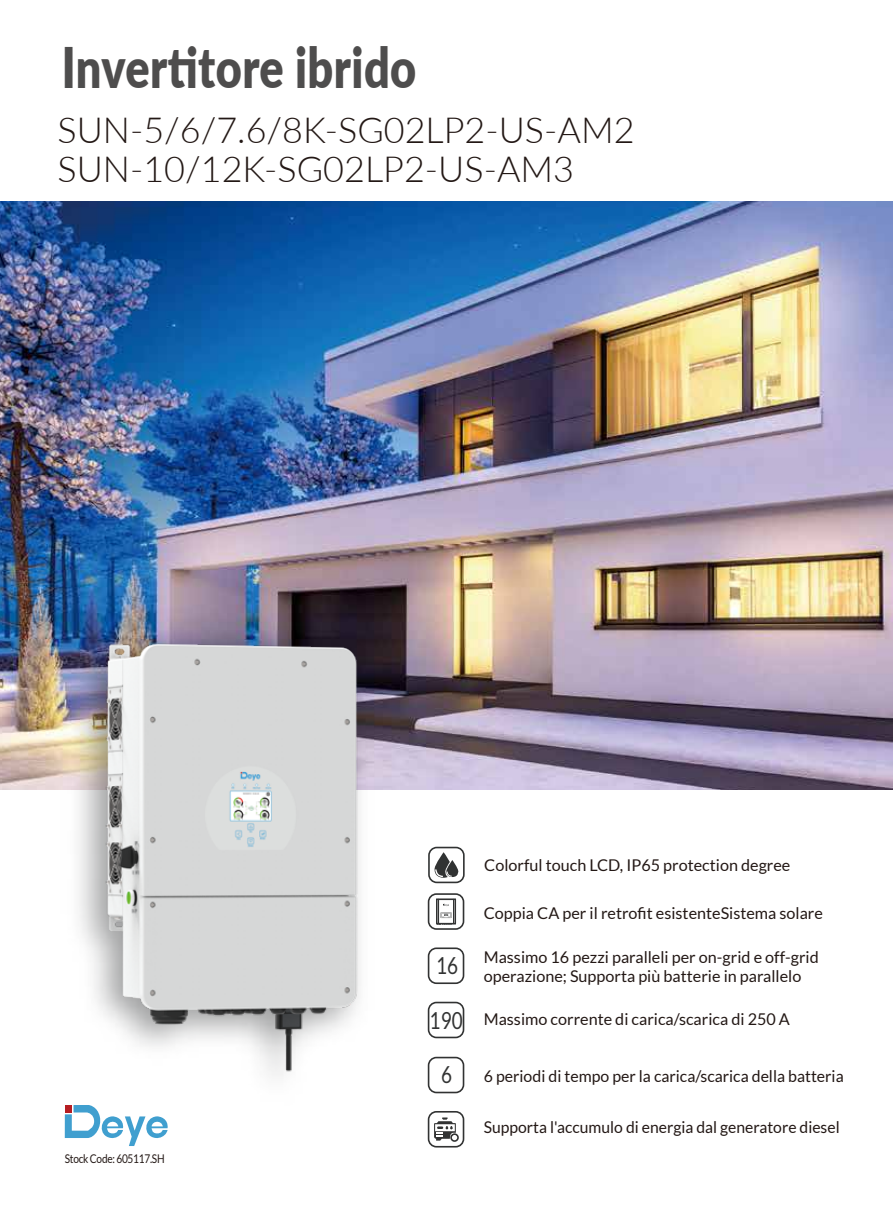
<style>
.page{position:relative;width:893px;height:1212px;background:#fff}
.page>*{position:absolute;margin:0;border:0;box-sizing:border-box;transform-origin:0 0}
.t1{font:900 55.95px "Lato";letter-spacing:.01em;color:#4e4d4d;scale:.81 1}
.t2{font:300 36px/39px "Lato";color:#231815}
.t3{font:23.55px "Lato";color:#323333;scale:.81 1}
.t4{font:16.2px/19.5px "Lato";color:#231815}
.t5{font:12px "Lato";letter-spacing:-.025em;color:#231815;scale:.84 1}
</style>
<div class="page">
<img style="left:0;top:202px;width:893px;height:587px">
<svg style="left:65px;top:1118px;width:103px;height:28px"></svg>
<div style="left:428px;top:1002px;width:36px;height:36px;border:2px solid #323333;border-radius:8px"></div>
<div style="left:428px;top:1111px;width:36px;height:36px;border:2px solid #323333;border-radius:8px"></div>
<div style="left:450px;top:1133px;width:9px;height:9px;border:2px solid #323333;border-radius:50%"></div>
<svg style="left:434px;top:1117px;width:22px;height:23px"></svg>
<div style="left:428px;top:947px;width:36px;height:37px;border:2px solid #323333;border-radius:8px"></div>
<div style="left:428px;top:893px;width:36px;height:37px;border:2px solid #323333;border-radius:8px"></div>
<svg style="left:436px;top:898px;width:20px;height:27px"></svg>
<div style="left:428px;top:1057px;width:36px;height:36px;border:2px solid #323333;border-radius:8px"></div>
<svg style="left:434px;top:852px;width:25px;height:26px"></svg>
<div style="left:428px;top:847px;width:37px;height:36px;border:2px solid #313333;border-radius:8px"></div>
<img style="left:55px;top:614px;width:327px;height:504px">
<img style="left:83px;top:624px;width:296px;height:457px">
<h1 class="t1" style="left:62px;top:25px;width:439px">Invertitore ibrido</h1>
<h2 class="t2" style="left:57px;top:109px;width:579px">SUN-5/6/7.6/8K-SG02LP2-US-AM2<br>SUN-10/12K-SG02LP2-US-AM3</h2>
<p class="t4" style="left:484px;top:855px;width:308px">Colorful touch LCD, IP65 protection degree</p>
<p class="t5" style="left:65px;top:1151px;width:120px">Stock Code: 605117.SH</p>
<h3 class="t3" style="left:436px;top:952px;width:29px">16</h3>
<h3 class="t3" style="left:429px;top:1007px;width:43px">190</h3>
<h3 class="t3" style="left:441px;top:1061px;width:15px">6</h3>
<p class="t4" style="left:484px;top:903px;width:341px">Coppia CA per il retrofit esistenteSistema solare</p>
<p class="t4" style="left:484px;top:947px;width:336px">Massimo 16 pezzi paralleli per on-grid e off-grid operazione; Supporta più batterie in parallelo</p>
<p class="t4" style="left:484px;top:1009px;width:308px">Massimo corrente di carica/scarica di 250 A</p>
<p class="t4" style="left:484px;top:1066px;width:361px">6 periodi di tempo per la carica/scarica della batteria</p>
<p class="t4" style="left:484px;top:1118px;width:357px">Supporta l'accumulo di energia dal generatore diesel</p>
</div>
